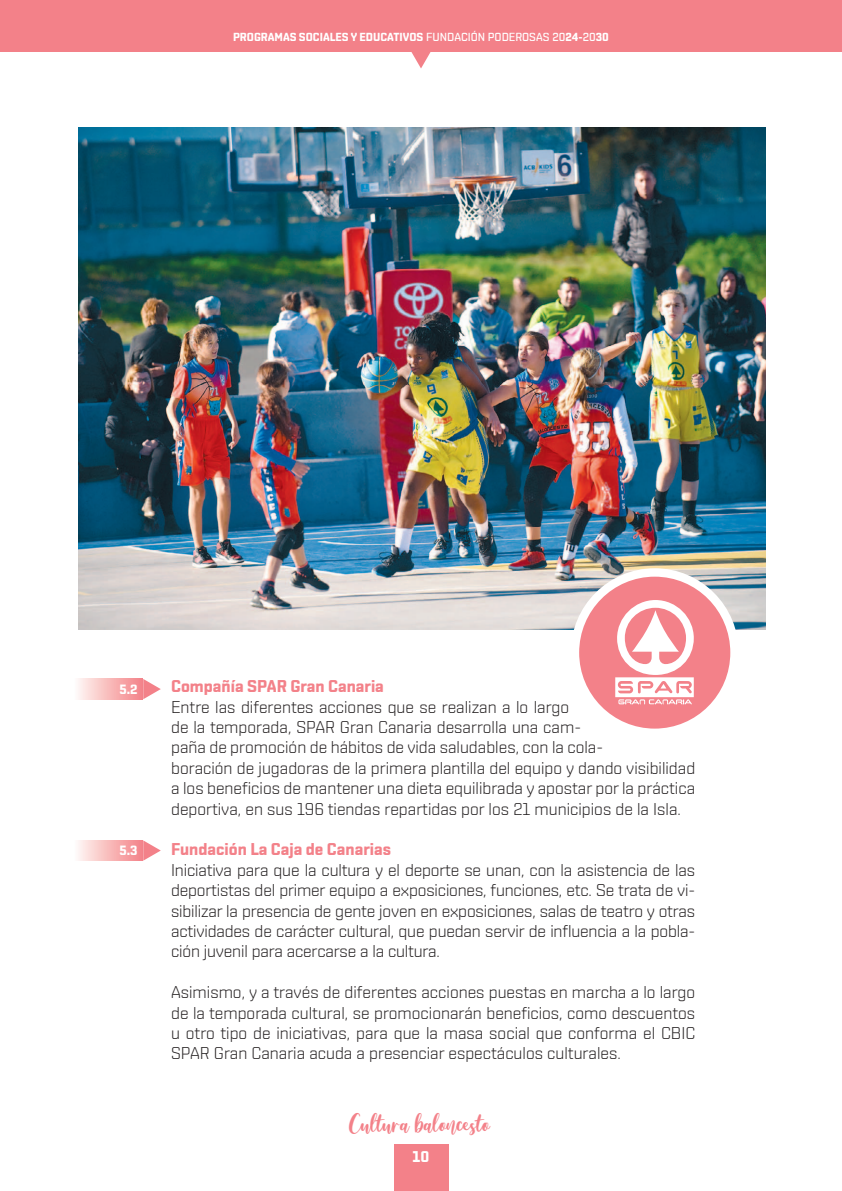
<style>
.page{position:relative;width:842px;height:1191px;background:#fff}
.page>*{position:absolute;margin:0;border:0;box-sizing:border-box;transform-origin:0 0}
.t1{font:22.8px "Amelya";color:#f38189}
.t2{font:300 17px/20.4px "Shentox";color:#231f20;text-align:justify}
.t3{font:17px "Shentox Regular 8";color:#f38189}
.t4{font:15.5px "Shentox Regular 8";color:#fff}
.t5{font:13.4px "Shentox Regular 8";color:#fff}
.t6{font:11.6px "Shentox Regular 8";color:#fff}
.s1{font-family:"Shentox Regular 2"}
</style>
<div class="page">
<div style="left:0;top:0;width:842px;height:51px;background:#f38189"></div>
<svg style="left:404px;top:51px;width:34px;height:17px"></svg>
<div style="left:394px;top:1144px;width:54px;height:47px;background:#f38189"></div>
<div style="left:73px;top:679px;width:70px;height:20px;background:linear-gradient(to right,#fffcf9,#f38388)"></div>
<svg style="left:143px;top:679px;width:18px;height:20px"></svg>
<div style="left:73px;top:840px;width:70px;height:21px;background:linear-gradient(to right,#fffcf9,#f38388)"></div>
<svg style="left:143px;top:840px;width:18px;height:21px"></svg>
<img style="left:78px;top:127px;width:687px;height:502px">
<div style="left:575px;top:572px;width:160px;height:161px;background:#f38189;border-radius:50%"></div>
<div style="left:571px;top:568px;width:168px;height:169px;border:8px solid #fff;border-radius:50%"></div>
<svg style="left:615px;top:600px;width:79px;height:104px"></svg>
<p class="t6" style="left:233px;top:32px;width:377px">PROGRAMAS SOCIALES Y EDUCATIVOS <span class="s1">FUNDACIÓN PODEROSAS 20</span>24-<span class="s1">20</span>30</p>
<p class="t5" style="left:120px;top:683px;width:20px">5.2</p>
<p class="t5" style="left:120px;top:845px;width:20px">5.3</p>
<p class="t3" style="left:171px;top:679px;width:214px">Compañía SPAR Gran Canaria</p>
<p class="t2" style="left:171px;top:698px;width:526px;text-align:left">Entre las diferentes acciones que se realizan a lo largo<br>de la temporada, SPAR Gran Canaria desarrolla una cam-<br>paña de promoción de hábitos de vida saludables, con la cola-<br>boración de jugadoras de la primera plantilla del equipo y dando visibilidad a los beneficios de mantener una dieta equilibrada y apostar por la práctica deportiva, en sus 196 tiendas repartidas por los 21 municipios de la Isla.</p>
<p class="t3" style="left:171px;top:842px;width:221px">Fundación La Caja de Canarias</p>
<p class="t2" style="left:171px;top:861px;width:526px">Iniciativa para que la cultura y el deporte se unan, con la asistencia de las deportistas del primer equipo a exposiciones, funciones, etc. Se trata de vi&shy;sibilizar la presencia de gente joven en exposiciones, salas de teatro y otras actividades de carácter cultural, que puedan servir de influencia a la pobla&shy;ción juvenil para acercarse a la cultura.</p>
<p class="t2" style="left:171px;top:983px;width:526px">Asimismo, y a través de diferentes acciones puestas en marcha a lo largo de la temporada cultural, se promocionarán beneficios, como descuentos u otro tipo de iniciativas, para que la masa social que conforma el CBIC SPAR Gran Canaria acuda a presenciar espectáculos culturales.</p>
<h1 class="t1" style="left:349px;top:1111px;width:142px">Cultura baloncesto</h1>
<p class="t4" style="left:413px;top:1149px;width:18px">10</p>
</div>
